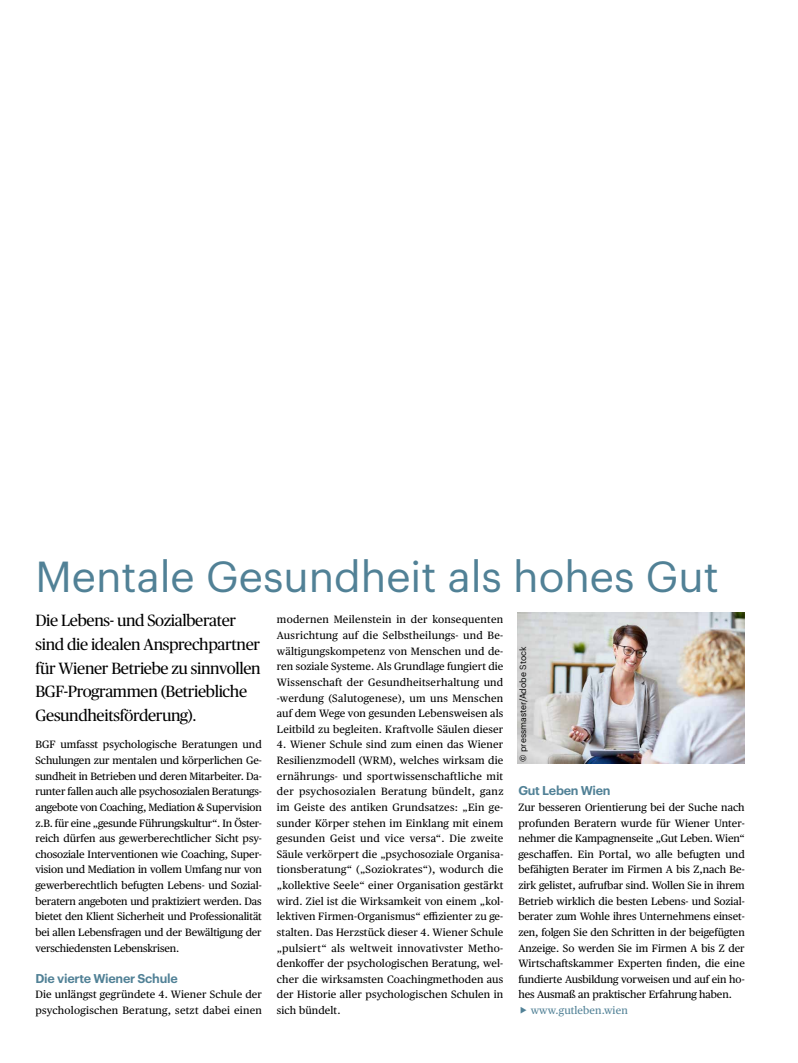
<style>
.page{position:relative;width:798px;height:1063px;background:#fff}
.page>*{position:absolute;margin:0;border:0;box-sizing:border-box;transform-origin:0 0}
.t1{font:42.5px "Graphik";color:#518196}
.t2{font:16.25px/23.8px "Publico Headline";letter-spacing:-.02em;color:#000}
.t3{font:600 12.5px "Graphik";letter-spacing:-.02em;color:#518196}
.t4{font:10.62px/15.6px "Publico Text";letter-spacing:.01em;color:#000;text-align:justify}
.t5{font:10.62px "Publico Text";letter-spacing:.01em;color:#518196}
.t6{font:8.75px "Graphik";color:#000}
</style>
<div class="page">
<img style="left:517px;top:613px;width:227px;height:151px">
<h1 class="t1" style="left:35px;top:545px;width:684px">Mentale Gesundheit als hohes Gut</h1>
<h2 class="t2" style="left:35px;top:608px;width:226px">Die Lebens- und Sozialberater sind die idealen Ansprechpartner für Wiener Betriebe zu sinnvollen<br>BGF-Programmen (Betriebliche<br>Gesundheitsförderung).</h2>
<p class="t4" style="left:35px;top:736px;width:228px">BGF umfasst psychologische Beratungen und Schulungen zur mentalen und körperlichen Ge&shy;sundheit in Betrieben und deren Mitarbeiter. Da&shy;runter fallen auch alle psychosozialen Beratungs&shy;angebote von Coaching, Mediation &amp; Supervision z.B. für eine „gesunde Führungskultur“. In Öster&shy;reich dürfen aus gewerberechtlicher Sicht psy&shy;chosoziale Interventionen wie Coaching, Super&shy;vision und Mediation in vollem Umfang nur von gewerberechtlich befugten Lebens- und Sozial&shy;beratern angeboten und praktiziert werden. Das bietet den Klient Sicherheit und Professionalität bei allen Lebensfragen und der Bewältigung der verschiedensten Lebenskrisen.</p>
<p class="t3" style="left:35px;top:969px;width:144px">Die vierte Wiener Schule</p>
<p class="t4" style="left:35px;top:986px;width:228px">Die unlängst gegründete 4. Wiener Schule der psychologischen Beratung, setzt dabei einen</p>
<p class="t4" style="left:277px;top:611px;width:228px">modernen Meilenstein in der konsequenten Ausrichtung auf die Selbstheilungs- und Be&shy;wältigungskompetenz von Menschen und de&shy;ren soziale Systeme. Als Grundlage fungiert die Wissenschaft der Gesundheitserhaltung und -werdung (Salutogenese), um uns Menschen auf dem Wege von gesunden Lebensweisen als Leitbild zu begleiten. Kraftvolle Säulen dieser</p>
<p class="t4" style="left:277px;top:736px;width:228px">4. Wiener Schule sind zum einen das Wiener Resilienzmodell (WRM), welches wirksam die ernährungs- und sportwissenschaftliche mit der psychosozialen Beratung bündelt, ganz im Geiste des antiken Grundsatzes: „Ein ge&shy;sunder Körper stehen im Einklang mit einem gesunden Geist und vice versa“. Die zweite Säule verkörpert die „psychosoziale Organisa&shy;tionsberatung“ („Soziokrates“), wodurch die „kollektive Seele“ einer Organisation gestärkt wird. Ziel ist die Wirksamkeit von einem „kol&shy;lektiven Firmen-Organismus“ effizienter zu ge&shy;stalten. Das Herzstück dieser 4. Wiener Schule „pulsiert“ als weltweit innovativster Metho&shy;denkoffer der psychologischen Beratung, wel&shy;cher die wirksamsten Coachingmethoden aus der Historie aller psychologischen Schulen in sich bündelt.</p>
<p class="t6" style="left:516px;top:762px;width:117px;rotate:-90deg">© pressmaster/Adobe Stock</p>
<p class="t3" style="left:518px;top:781px;width:94px">Gut Leben Wien</p>
<p class="t4" style="left:518px;top:799px;width:228px">Zur besseren Orientierung bei der Suche nach profunden Beratern wurde für Wiener Unter&shy;nehmer die Kampagnenseite „Gut Leben. Wien“ geschaffen. Ein Portal, wo alle befugten und befähigten Berater im Firmen A bis Z,nach Be&shy;zirk gelistet, aufrufbar sind. Wollen Sie in ihrem Betrieb wirklich die besten Lebens- und Sozial&shy;berater zum Wohle ihres Unternehmens einset&shy;zen, folgen Sie den Schritten in der beigefügten Anzeige. So werden Sie im Firmen A bis Z der Wirtschaftskammer Experten finden, die eine fundierte Ausbildung vorweisen und auf ein ho&shy;hes Ausmaß an praktischer Erfahrung haben.</p>
<p class="t5" style="left:530px;top:1002px;width:98px">www.gutleben.wien</p>
</div>
